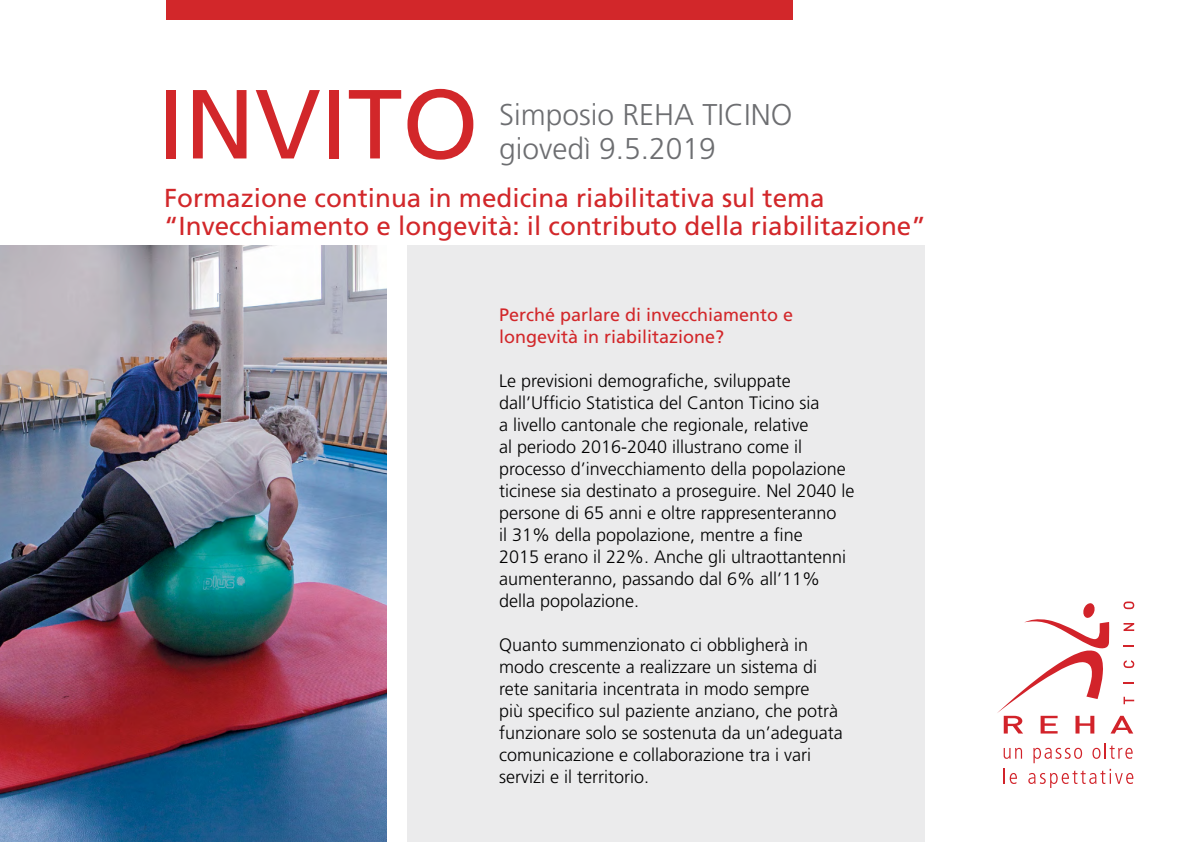
<style>
.page{position:relative;width:1191px;height:842px;background:#fff}
.page>*{position:absolute;margin:0;border:0;box-sizing:border-box;transform-origin:0 0}
.t1{font:98px "Frutiger";color:#d2272a}
.t2{font:300 30px "Frutiger";color:#6d6e71}
.t3{font:26px "Frutiger";color:#d2272a}
.t4{font:300 18px/22px "Frutiger";color:#000}
.t5{font:18px/22px "Frutiger";color:#d2272a}
</style>
<div class="page">
<svg style="left:997px;top:601px;width:137px;height:132px"></svg>
<svg style="left:1003px;top:748px;width:19px;height:11px"></svg>
<svg style="left:1033px;top:748px;width:49px;height:15px"></svg>
<svg style="left:1092px;top:743px;width:40px;height:16px"></svg>
<svg style="left:1003px;top:768px;width:14px;height:16px"></svg>
<svg style="left:1028px;top:769px;width:105px;height:18px"></svg>
<img style="left:0;top:245px;width:386px;height:597px">
<div style="left:407px;top:245px;width:517px;height:597px;background:#ebebec"></div>
<div style="left:166px;top:0;width:626px;height:20px;background:#d2272a"></div>
<p class="t1" style="left:157px;top:67px;width:323px">INVITO</p>
<p class="t2" style="left:499px;top:97px;width:295px">Simposio REHA TICINO</p>
<p class="t2" style="left:499px;top:131px;width:218px">giovedì 9.5.2019</p>
<p class="t3" style="left:164px;top:183px;width:662px">Formazione continua in medicina riabilitativa sul tema</p>
<p class="t3" style="left:164px;top:211px;width:763px">“Invecchiamento e longevità: il contributo della riabilitazione”</p>
<p class="t5" style="left:499px;top:304px;width:296px">Perché parlare di invecchiamento e longevità in riabilitazione?</p>
<p class="t4" style="left:499px;top:370px;width:357px">Le previsioni demografiche, sviluppate dall’Ufficio Statistica del Canton Ticino sia<br>a livello cantonale che regionale, relative<br>al periodo 2016-2040 illustrano come il processo d’invecchiamento della popolazione ticinese sia destinato a proseguire. Nel 2040 le persone di 65 anni e oltre rappresenteranno<br>il 31% della popolazione, mentre a fine<br>2015 erano il 22%. Anche gli ultraottantenni aumenteranno, passando dal 6% all’11% della popolazione.</p>
<p class="t4" style="left:499px;top:634px;width:345px">Quanto summenzionato ci obbligherà in modo crescente a realizzare un sistema di rete sanitaria incentrata in modo sempre<br>più specifico sul paziente anziano, che potrà funzionare solo se sostenuta da un’adeguata comunicazione e collaborazione tra i vari servizi e il territorio.</p>
</div>
